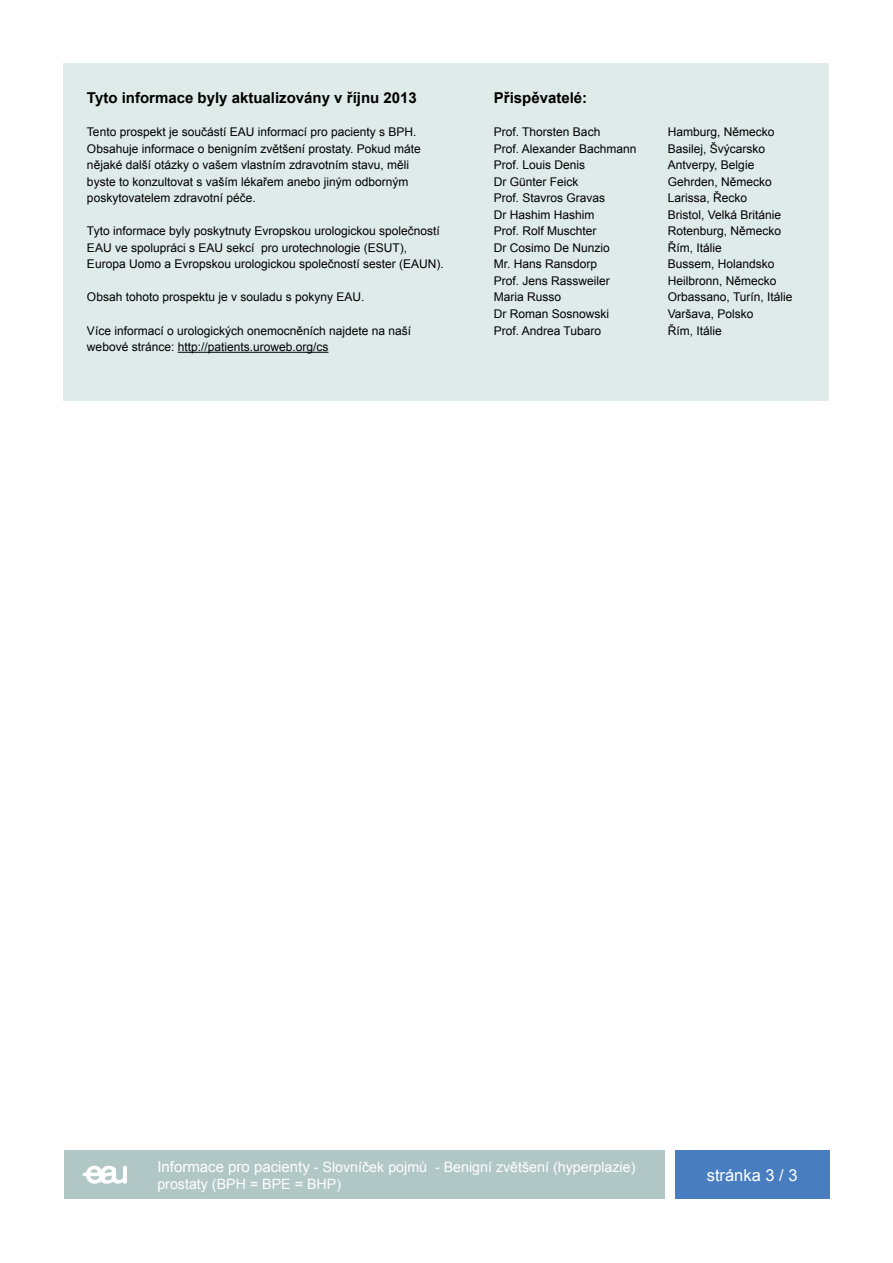
<style>
.page{position:relative;width:893px;height:1263px;background:#fff}
.page>*{position:absolute;margin:0;border:0;box-sizing:border-box;transform-origin:0 0}
.t1{font:16.5px "Arial";color:#fff}
.t2{font:700 15px "Arial";color:#000}
.t3{font:14.25px/17.1px "Arial";color:#fff}
.t4{font:12px/16.5px "Arial";color:#000}
.s1{font-size:15px}
</style>
<div class="page">
<div style="left:675px;top:1150px;width:154px;height:49px;background:#487ec0"></div>
<div style="left:64px;top:1150px;width:600px;height:49px;background:#b0c7c6"></div>
<svg style="left:82px;top:1166px;width:45px;height:18px"></svg>
<div style="left:64px;top:64px;width:765px;height:337px;background:#deebe9"></div>
<hr style="left:178px;top:352px;width:150px;height:1px;background:#000">
<p class="t2" style="left:87px;top:88px;width:331px">Tyto informace byly aktualizovány v říjnu 2013</p>
<p class="t4" style="left:87px;top:124px;width:335px">Tento prospekt je součástí EAU informací pro pacienty s BPH.<br>Obsahuje informace o benigním zvětšení prostaty. Pokud máte nějaké další otázky o vašem vlastním zdravotním stavu, měli byste to konzultovat s vaším lékařem anebo jiným odborným poskytovatelem zdravotní péče.</p>
<p class="t4" style="left:87px;top:223px;width:358px">Tyto informace byly poskytnuty Evropskou urologickou společností<br>EAU ve spolupráci s EAU sekcí pro urotechnologie (ESUT),<br>Europa Uomo a Evropskou urologickou společností sester (EAUN).</p>
<p class="t4" style="left:87px;top:289px;width:279px">Obsah tohoto prospektu je v souladu s pokyny EAU.</p>
<p class="t4" style="left:87px;top:322px;width:326px">Více informací o urologických onemocněních najdete na naší webové stránce: http://patients.uroweb.org/cs</p>
<p class="t2" style="left:494px;top:88px;width:95px">Přispěvatelé:</p>
<p class="t4" style="left:494px;top:124px;width:108px">Prof. Thorsten Bach</p>
<p class="t4" style="left:668px;top:124px;width:108px">Hamburg, Německo</p>
<p class="t4" style="left:494px;top:141px;width:144px">Prof. Alexander Bachmann</p>
<p class="t4" style="left:668px;top:141px;width:99px">Basilej, Švýcarsko</p>
<p class="t4" style="left:494px;top:157px;width:93px">Prof. Louis Denis</p>
<p class="t4" style="left:668px;top:157px;width:88px">Antverpy, Belgie</p>
<p class="t4" style="left:494px;top:174px;width:86px">Dr Günter Feick</p>
<p class="t4" style="left:668px;top:174px;width:106px">Gehrden, Německo</p>
<p class="t4" style="left:494px;top:190px;width:113px">Prof. Stavros Gravas</p>
<p class="t4" style="left:668px;top:190px;width:81px">Larissa, Řecko</p>
<p class="t4" style="left:494px;top:207px;width:102px">Dr Hashim Hashim</p>
<p class="t4" style="left:668px;top:207px;width:115px">Bristol, Velká Británie</p>
<p class="t4" style="left:494px;top:223px;width:104px">Prof. Rolf Muschter</p>
<p class="t4" style="left:668px;top:223px;width:115px">Rotenburg, Německo</p>
<p class="t4" style="left:494px;top:240px;width:118px">Dr Cosimo De Nunzio</p>
<p class="t4" style="left:668px;top:240px;width:56px">Řím, Itálie</p>
<p class="t4" style="left:494px;top:256px;width:105px">Mr. Hans Ransdorp</p>
<p class="t4" style="left:668px;top:256px;width:108px">Bussem, Holandsko</p>
<p class="t4" style="left:494px;top:273px;width:118px">Prof. Jens Rassweiler</p>
<p class="t4" style="left:668px;top:273px;width:110px">Heilbronn, Německo</p>
<p class="t4" style="left:494px;top:289px;width:69px">Maria Russo</p>
<p class="t4" style="left:668px;top:289px;width:126px">Orbassano, Turín, Itálie</p>
<p class="t4" style="left:494px;top:306px;width:117px">Dr Roman Sosnowski</p>
<p class="t4" style="left:668px;top:306px;width:87px">Varšava, Polsko</p>
<p class="t4" style="left:494px;top:322px;width:109px">Prof. Andrea Tubaro</p>
<p class="t4" style="left:668px;top:322px;width:56px">Řím, Itálie</p>
<p class="t3" style="left:157px;top:1158px;width:480px"><span class="s1">Informace pro pacienty</span> - Slovníček pojmů - Benigní zvětšení (hyperplazie) prostaty (BPH = BPE = BHP)</p>
<h1 class="t1" style="left:707px;top:1164px;width:92px">stránka 3 / 3</h1>
</div>
